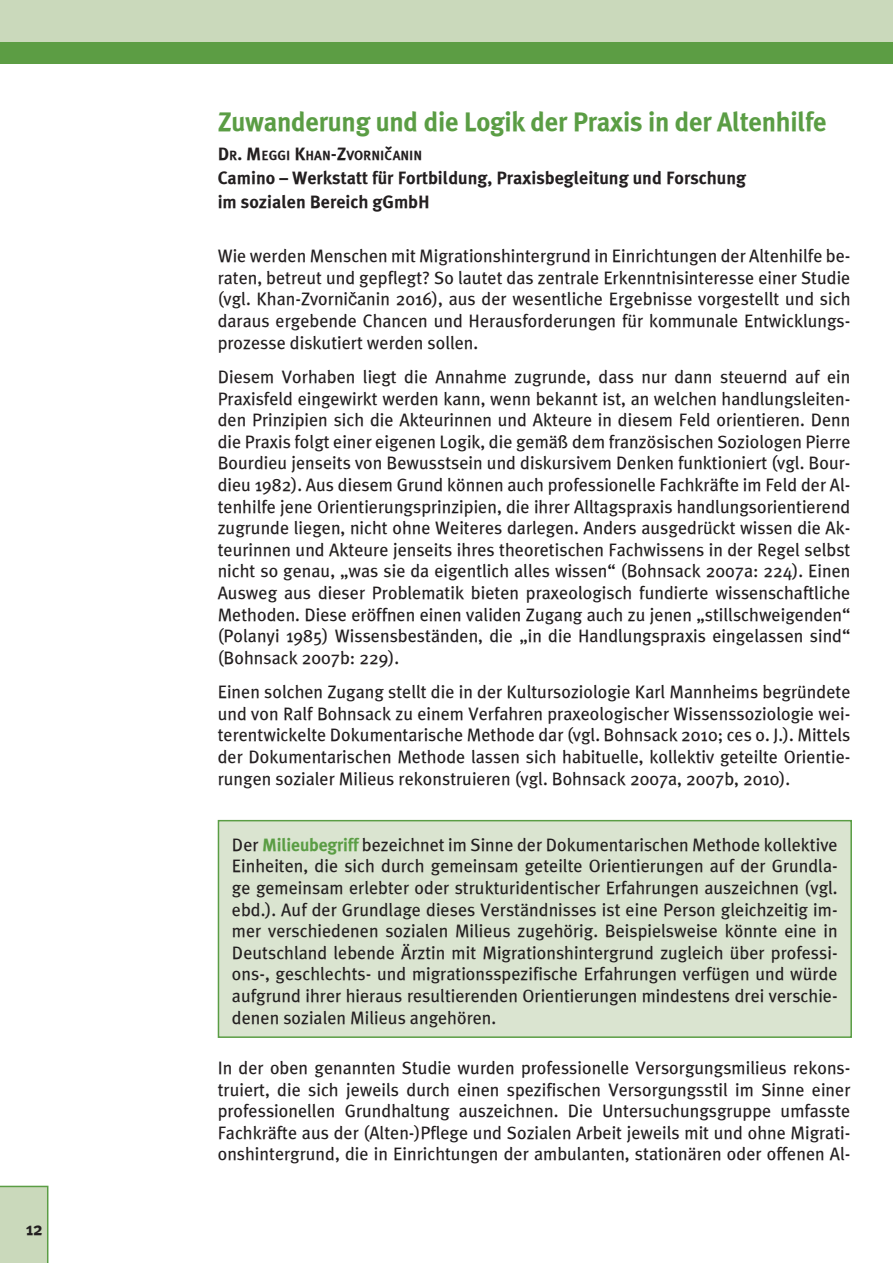
<style>
.page{position:relative;width:893px;height:1263px;background:#fff}
.page>*{position:absolute;margin:0;border:0;box-sizing:border-box;transform-origin:0 0}
.t1{font:700 27px "Meta Plus";letter-spacing:-.01em;color:#5a9d44}
.t2{font:18px/21.6px "Meta Plus";color:#231f20;text-align:justify}
.t3{font:700 18px/24px "Meta Plus";color:#231f20}
.t4{font:700 13.5px "Meta Plus";color:#231f20}
.s1{font-size:18px}
.s2{font-family:"Arial"}
.s3{font-weight:700;color:#5a9d44}
</style>
<div class="page">
<div style="left:0;top:1186px;width:48px;height:77px;background:#cad9bb"></div>
<div style="left:0;top:0;width:893px;height:63px;background:#cad9bb"></div>
<div style="left:0;top:43px;width:893px;height:21px;background:#5c9d44"></div>
<div style="left:218px;top:821px;width:633px;height:216px;background:#dae4d0"></div>
<div style="left:218px;top:820px;width:634px;height:218px;border:2px solid #5a9d44"></div>
<p class="t3" style="left:26px;top:1217px;width:18px">12</p>
<h1 class="t1" style="left:218px;top:106px;width:610px">Zuwanderung und die Logik der Praxis in der Altenhilfe</h1>
<p class="t4" style="left:218px;top:147px;width:206px"><span class="s1">D</span>R<span class="s1">. M</span> EGGI <span class="s1">K</span>HAN<span class="s1">-Z</span>VORNIC<span class="s1">˘</span>ANIN</p>
<p class="t3" style="left:218px;top:165px;width:530px">Camino – Werkstatt für Fortbildung, Praxisbegleitung und Forschung im sozialen Bereich gGmbH</p>
<p class="t2" style="left:218px;top:245px;width:634px">Wie werden Menschen mit Migrationshintergrund in Einrichtungen der Altenhilfe be&shy;raten, betreut und gepflegt? So lautet das zentrale Erkenntnisinteresse einer Studie (vgl. Khan-Zvorni<span class="s2">č</span>anin 2016), aus der wesentliche Ergebnisse vorgestellt und sich daraus ergebende Chancen und Herausforderungen für kommunale Entwicklungs&shy;prozesse diskutiert werden sollen.</p>
<p class="t2" style="left:218px;top:366px;width:634px">Diesem Vorhaben liegt die Annahme zugrunde, dass nur dann steuernd auf ein Praxisfeld eingewirkt werden kann, wenn bekannt ist, an welchen handlungsleiten&shy;den Prinzipien sich die Akteurinnen und Akteure in diesem Feld orientieren. Denn die Praxis folgt einer eigenen Logik, die gemäß dem französischen Soziologen Pierre Bourdieu jenseits von Bewusstsein und diskursivem Denken funktioniert (vgl. Bour&shy;dieu 1982). Aus diesem Grund können auch professionelle Fachkräfte im Feld der Al&shy;tenhilfe jene Orientierungsprinzipien, die ihrer Alltagspraxis handlungsorientierend zugrunde liegen, nicht ohne Weiteres darlegen. Anders ausgedrückt wissen die Ak&shy;teurinnen und Akteure jenseits ihres theoretischen Fachwissens in der Regel selbst nicht so genau, „was sie da eigentlich alles wissen“ (Bohnsack 2007a: 224). Einen Ausweg aus dieser Problematik bieten praxeologisch fundierte wissenschaftliche Methoden. Diese eröffnen einen validen Zugang auch zu jenen „stillschweigenden“ (Polanyi 1985) Wissensbeständen, die „in die Handlungspraxis eingelassen sind“ (Bohnsack 2007b: 229).</p>
<p class="t2" style="left:218px;top:681px;width:634px">Einen solchen Zugang stellt die in der Kultursoziologie Karl Mannheims begründete und von Ralf Bohnsack zu einem Verfahren praxeologischer Wissenssoziologie wei&shy;terentwickelte Dokumentarische Methode dar (vgl. Bohnsack 2010; ces o. J.). Mittels der Dokumentarischen Methode lassen sich habituelle, kollektiv geteilte Orientie&shy;rungen sozialer Milieus rekonstruieren (vgl. Bohnsack 2007a, 2007b, 2010).</p>
<p class="t2" style="left:232px;top:834px;width:607px">Der <span class="s3">Milieubegriff</span> bezeichnet im Sinne der Dokumentarischen Methode kollektive Einheiten, die sich durch gemeinsam geteilte Orientierungen auf der Grundla&shy;ge gemeinsam erlebter oder strukturidentischer Erfahrungen auszeichnen (vgl. ebd.). Auf der Grundlage dieses Verständnisses ist eine Person gleichzeitig im&shy;mer verschiedenen sozialen Milieus zugehörig. Beispielsweise könnte eine in Deutschland lebende Ärztin mit Migrationshintergrund zugleich über professi&shy;ons-, geschlechts- und migrationsspezifische Erfahrungen verfügen und würde aufgrund ihrer hieraus resultierenden Orientierungen mindestens drei verschie&shy;denen sozialen Milieus angehören.</p>
<p class="t2" style="left:218px;top:1057px;width:634px">In der oben genannten Studie wurden professionelle Versorgungsmilieus rekons&shy;truiert, die sich jeweils durch einen spezifischen Versorgungsstil im Sinne einer professionellen Grundhaltung auszeichnen. Die Untersuchungsgruppe umfasste Fachkräfte aus der (Alten-)Pflege und Sozialen Arbeit jeweils mit und ohne Migrati&shy;onshintergrund, die in Einrichtungen der ambulanten, stationären oder offenen Al-</p>
</div>
